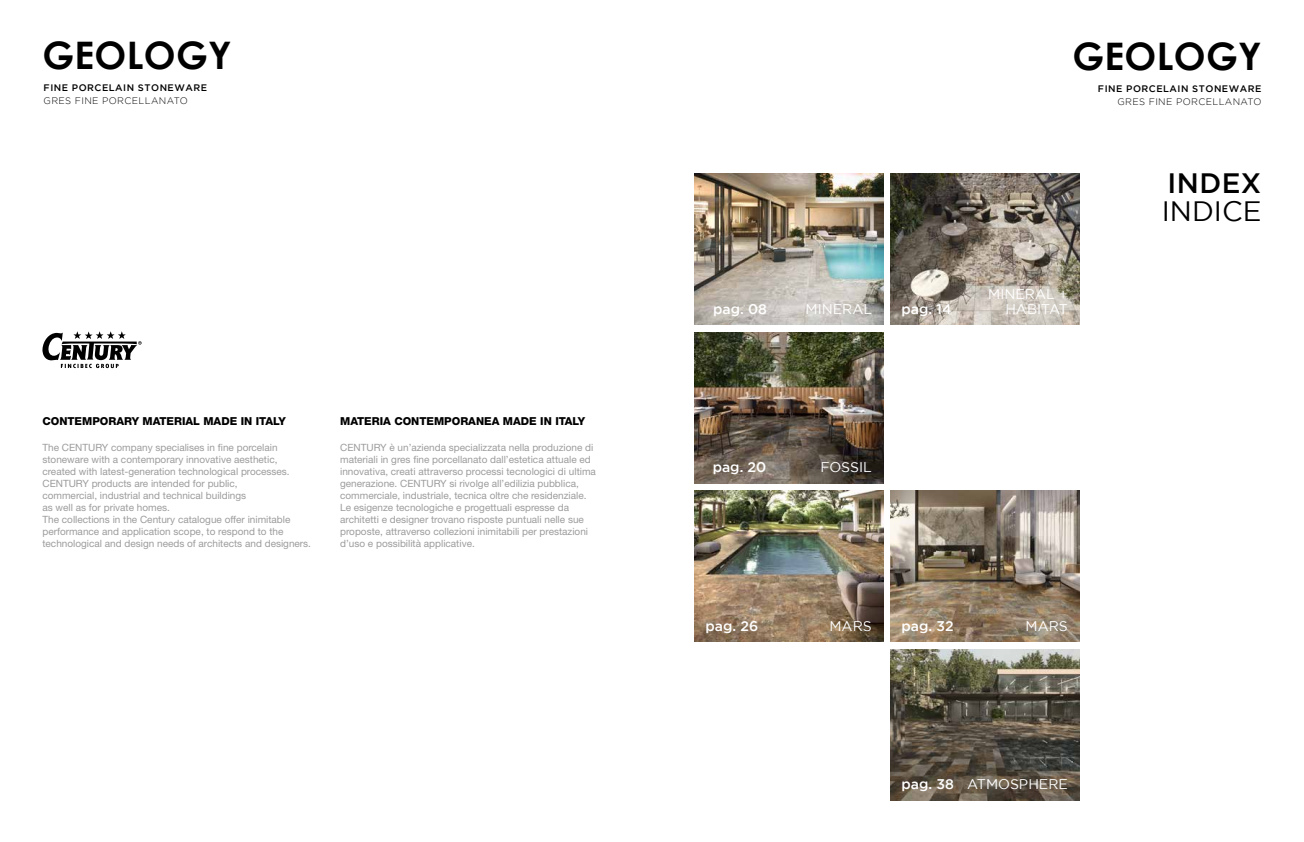
<style>
.page{position:relative;width:1304px;height:842px;background:#fff}
.page>*{position:absolute;margin:0;border:0;box-sizing:border-box;transform-origin:0 0}
.t1{font:700 37.9px "Century Gothic";letter-spacing:.01em;color:#000}
.t2{font:28px "Gotham";color:#000}
.t3{font:500 28px "Gotham";letter-spacing:.015em;color:#000}
.t4{font:14px/15px "Gotham";color:#fff;text-align:right}
.t5{font:500 14px "Gotham";color:#fff}
.t6{font:800 11px "Helvetica Neue LT Std";color:#000}
.t7{font:10px/12px "Helvetica Neue LT Std";color:#9d9c9c}
.t8{font:500 9.4px "Gotham";letter-spacing:.055em;color:#000}
.t9{font:300 9.4px "Gotham";letter-spacing:.04em;color:#000}
.s1{font-weight:500}
</style>
<div class="page">
<img style="left:694px;top:174px;width:189px;height:151px">
<img style="left:694px;top:332px;width:189px;height:151px">
<img style="left:890px;top:174px;width:189px;height:151px">
<img style="left:694px;top:490px;width:189px;height:152px">
<img style="left:890px;top:649px;width:189px;height:151px">
<img style="left:890px;top:490px;width:189px;height:152px">
<svg style="left:42px;top:331px;width:100px;height:37px"></svg>
<h1 class="t1" style="left:42px;top:27px;width:191px">GEOLOGY</h1>
<p class="t8" style="left:44px;top:82px;width:165px">FINE PORCELAIN STONEWARE</p>
<p class="t9" style="left:44px;top:96px;width:146px">GRES FINE PORCELLANATO</p>
<p class="t6" style="left:42px;top:414px;width:245px">CONTEMPORARY MATERIAL MADE IN ITALY</p>
<p class="t6" style="left:340px;top:414px;width:247px">MATERIA CONTEMPORANEA MADE IN ITALY</p>
<p class="t7" style="left:42px;top:441px;width:270px">The CENTURY company specialises in fine porcelain stoneware with a contemporary innovative aesthetic, created with latest-generation technological processes.<br>CENTURY products are intended for public,<br>commercial, industrial and technical buildings<br>as well as for private homes.<br>The collections in the Century catalogue offer inimitable performance and application scope, to respond to the technological and design needs of architects and designers.</p>
<p class="t7" style="left:340px;top:441px;width:257px">CENTURY è un’azienda specializzata nella produzione di materiali in gres fine porcellanato dall’estetica attuale ed innovativa, creati attraverso processi tecnologici di ultima generazione. CENTURY si rivolge all’edilizia pubblica, commerciale, industriale, tecnica oltre che residenziale.<br>Le esigenze tecnologiche e progettuali espresse da architetti e designer trovano risposte puntuali nelle sue proposte, attraverso collezioni inimitabili per prestazioni d’uso e possibilità applicative.</p>
<h3 class="t5" style="left:713px;top:301px;width:55px">pag. 08</h3>
<h3 class="t4" style="left:806px;top:301px;width:68px">MINERAL</h3>
<h3 class="t5" style="left:902px;top:301px;width:52px">pag. 14</h3>
<h1 class="t1" style="left:1072px;top:28px;width:191px">GEOLOGY</h1>
<p class="t8" style="left:1098px;top:83px;width:165px">FINE PORCELAIN STONEWARE</p>
<p class="t9" style="left:1117px;top:97px;width:146px">GRES FINE PORCELLANATO</p>
<h3 class="t4" style="left:988px;top:286px;width:81px">MINERAL +<br>HABITAT</h3>
<h2 class="t3" style="left:1168px;top:167px;width:95px">INDEX</h2>
<h2 class="t2" style="left:1162px;top:196px;width:101px">INDICE</h2>
<h3 class="t5" style="left:713px;top:459px;width:55px">pag. 20</h3>
<h3 class="t4" style="left:820px;top:459px;width:53px">FOSSIL</h3>
<h3 class="t5" style="left:705px;top:618px;width:54px">pag. 26</h3>
<h3 class="t4" style="left:829px;top:618px;width:44px">MARS</h3>
<h3 class="t5" style="left:902px;top:618px;width:54px">pag. 32</h3>
<h3 class="t4" style="left:1026px;top:618px;width:44px">MARS</h3>
<h3 class="t4" style="left:902px;top:776px;width:168px"><span class="s1">pag. 38</span> ATMOSPHERE</h3>
</div>
